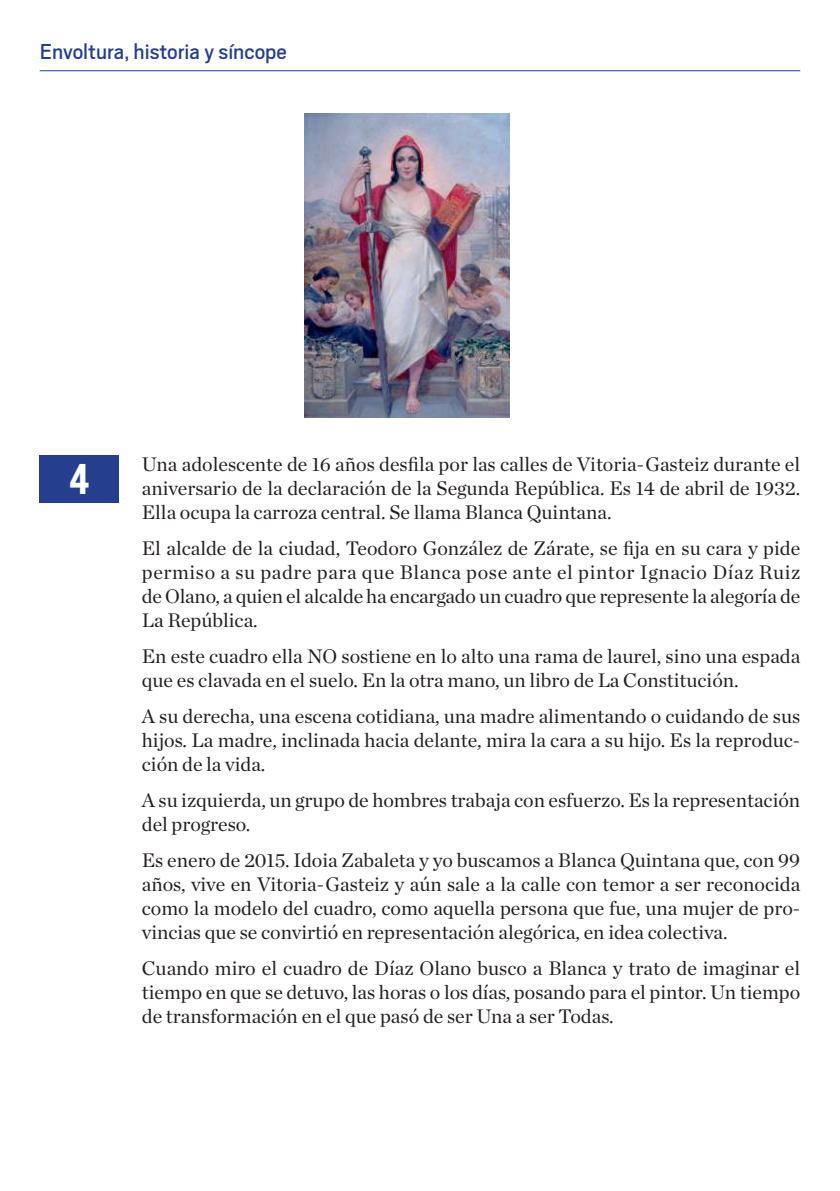
<style>
.page{position:relative;width:840px;height:1191px;background:#fff}
.page>*{position:absolute;margin:0;border:0;box-sizing:border-box;transform-origin:0 0}
.t1{font:700 48px "Scout Cond";color:#fff}
.t2{font:24px "Scout";color:#253f8e}
.t3{font:20px/24px "Chronicle Deck";color:#231f20;text-align:justify}
</style>
<div class="page">
<img style="left:305px;top:113px;width:204px;height:304px">
<div style="left:40px;top:455px;width:79px;height:48px;background:#253f8e"></div>
<hr style="left:40px;top:70px;width:759px;height:1px;background:#253f8e">
<p class="t2" style="left:40px;top:36px;width:248px">Envoltura, historia y síncope</p>
<h1 class="t1" style="left:69px;top:448px;width:22px">4</h1>
<p class="t3" style="left:142px;top:452px;width:659px">Una adolescente de 16 años desfila por las calles de Vitoria-Gasteiz durante el aniversario de la declaración de la Segunda República. Es 14 de abril de 1932.<br>Ella ocupa la carroza central. Se llama Blanca Quintana.</p>
<p class="t3" style="left:142px;top:536px;width:659px">El alcalde de la ciudad, Teodoro González de Zárate, se fija en su cara y pide permiso a su padre para que Blanca pose ante el pintor Ignacio Díaz Ruiz de Olano, a quien el alcalde ha encargado un cuadro que represente la alegoría de La República.</p>
<p class="t3" style="left:142px;top:644px;width:659px">En este cuadro ella NO sostiene en lo alto una rama de laurel, sino una espada que es clavada en el suelo. En la otra mano, un libro de La Constitución.</p>
<p class="t3" style="left:142px;top:704px;width:659px">A su derecha, una escena cotidiana, una madre alimentando o cuidando de sus hijos. La madre, inclinada hacia delante, mira la cara a su hijo. Es la reproduc&shy;ción de la vida.</p>
<p class="t3" style="left:142px;top:788px;width:659px">A su izquierda, un grupo de hombres trabaja con esfuerzo. Es la representación del progreso.</p>
<p class="t3" style="left:142px;top:848px;width:659px">Es enero de 2015. Idoia Zabaleta y yo buscamos a Blanca Quintana que, con 99 años, vive en Vitoria-Gasteiz y aún sale a la calle con temor a ser reconocida como la modelo del cuadro, como aquella persona que fue, una mujer de pro&shy;vincias que se convirtió en representación alegórica, en idea colectiva.</p>
<p class="t3" style="left:142px;top:956px;width:659px">Cuando miro el cuadro de Díaz Olano busco a Blanca y trato de imaginar el tiempo en que se detuvo, las horas o los días, posando para el pintor. Un tiempo de transformación en el que pasó de ser Una a ser Todas.</p>
</div>
